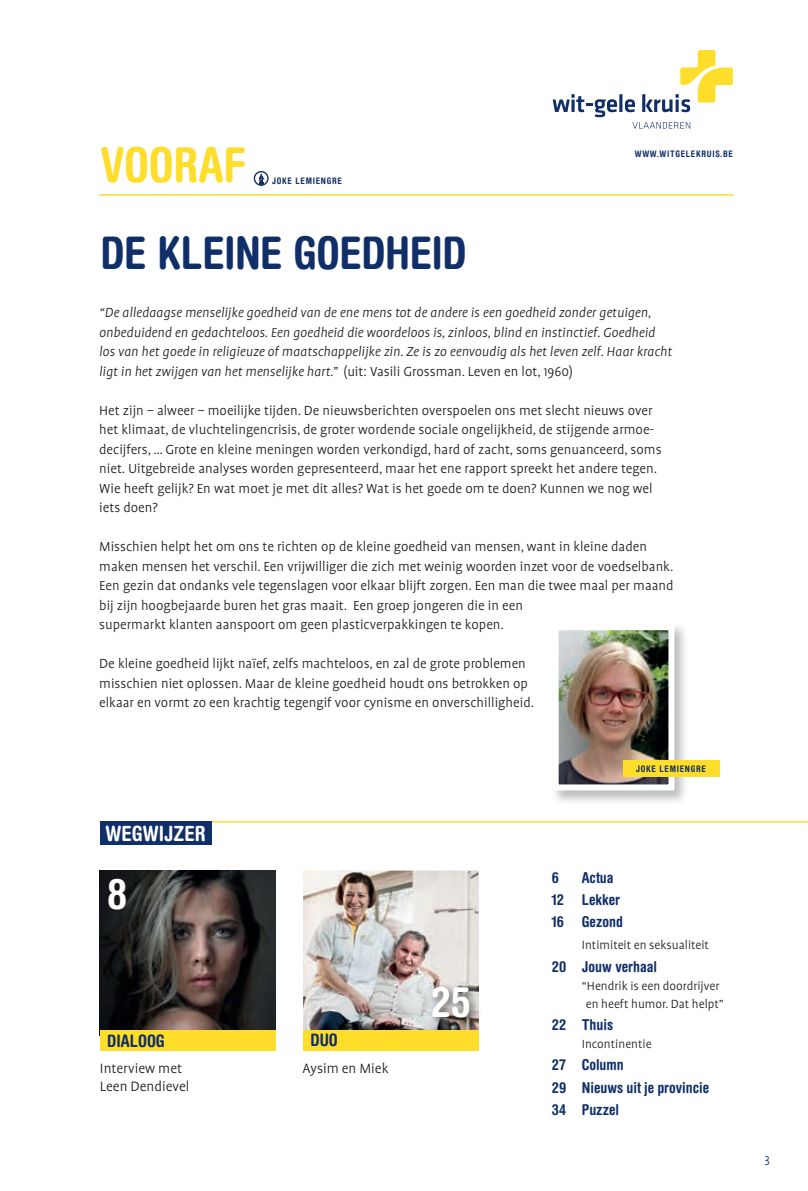
<style>
.page{position:relative;width:808px;height:1191px;background:#fff}
.page>*{position:absolute;margin:0;border:0;box-sizing:border-box;transform-origin:0 0}
.t1{font:700 condensed 48px "Helvetica Rounded LT Std";letter-spacing:-.005em;color:#ffdd2b}
.t2{font:700 condensed 45px "Helvetica Rounded LT Std";letter-spacing:-.01em;color:#102f69}
.t3{font:700 condensed 42px "Helvetica Rounded LT Std";color:#fff}
.t4{font:700 condensed 21px "Helvetica Rounded LT Std";color:#fff}
.t5{font:700 condensed 17.1px "Helvetica Rounded LT Std";color:#102f69}
.t6{font:300 15.45px "Profile Pro";color:#231f20}
.t7{font:300 15px/19.5px "Profile Pro";color:#231f20}
.t8{font:italic 300 15px/19.5px "Profile Pro";color:#231f20}
.t9{font:700 condensed 15px/22.2px "Helvetica Rounded LT Std";color:#102f69}
.t10{font:300 13.5px/18px "Profile Pro";color:#231f20}
.t11{font:300 13.2px "Profile Pro";color:#102f69}
.t12{font:700 condensed 9px "Helvetica Rounded LT Std";letter-spacing:.075em;color:#102f69}
.s1{font-style:normal}
</style>
<div class="page">
<hr style="left:99px;top:194px;width:634px;height:2px;background:#ffdd2b">
<hr style="left:99px;top:821px;width:709px;height:1px;background:#ffdd2b">
<div style="left:100px;top:821px;width:111px;height:24px;background:#102f69"></div>
<img style="left:100px;top:871px;width:175px;height:159px">
<img style="left:554px;top:626px;width:135px;height:176px">
<img style="left:560px;top:631px;width:107px;height:152px">
<div style="left:553px;top:624px;width:121px;height:166px;border:6px solid #fff"></div>
<div style="left:100px;top:1030px;width:175px;height:21px;background:#ffdd2b"></div>
<img style="left:303px;top:870px;width:175px;height:159px">
<div style="left:303px;top:1029px;width:175px;height:21px;background:#ffdd2b"></div>
<img style="left:427px;top:981px;width:52px;height:47px">
<svg style="left:553px;top:94px;width:64px;height:23px"></svg>
<hr style="left:619px;top:94px;width:3px;height:18px;background:#102f69">
<svg style="left:625px;top:99px;width:10px;height:13px"></svg>
<svg style="left:642px;top:50px;width:91px;height:62px"></svg>
<svg style="left:632px;top:122px;width:58px;height:6px"></svg>
<svg style="left:254px;top:172px;width:14px;height:13px"></svg>
<svg style="left:259px;top:173px;width:5px;height:11px"></svg>
<div style="left:254px;top:171px;width:15px;height:15px;border:1px solid #102f69;border-radius:50%"></div>
<div style="left:623px;top:760px;width:96px;height:16px;background:#ffdd2b"></div>
<h1 class="t1" style="left:101px;top:136px;width:147px">VOORAF</h1>
<p class="t12" style="left:272px;top:176px;width:71px">JOKE LEMIENGRE</p>
<h2 class="t2" style="left:101px;top:226px;width:367px">DE KLEINE GOEDHEID</h2>
<p class="t12" style="left:635px;top:148px;width:99px">WWW.WITGELEKRUIS.BE</p>
<p class="t8" style="left:99px;top:303px;width:574px">“De alledaagse menselijke goedheid van de ene mens tot de andere is een goedheid zonder getuigen, onbeduidend en gedachteloos. Een goedheid die woordeloos is, zinloos, blind en instinctief. Goedheid los van het goede in religieuze of maatschappelijke zin. Ze is zo eenvoudig als het leven zelf. Haar kracht ligt in het zwijgen van het menselijke hart.” <span class="s1">(uit: Vasili Grossman. Leven en lot, 1960)</span></p>
<p class="t7" style="left:99px;top:401px;width:564px">Het zijn – alweer – moeilijke tijden. De nieuwsberichten overspoelen ons met slecht nieuws over het klimaat, de vluchtelingencrisis, de groter wordende sociale ongelijkheid, de stijgende armoe&shy;decijfers, … Grote en kleine meningen worden verkondigd, hard of zacht, soms genuanceerd, soms niet. Uitgebreide analyses worden gepresenteerd, maar het ene rapport spreekt het andere tegen.<br>Wie heeft gelijk? En wat moet je met dit alles? Wat is het goede om te doen? Kunnen we nog wel iets doen?</p>
<p class="t7" style="left:99px;top:537px;width:576px">Misschien helpt het om ons te richten op de kleine goedheid van mensen, want in kleine daden maken mensen het verschil. Een vrijwilliger die zich met weinig woorden inzet voor de voedselbank.<br>Een gezin dat ondanks vele tegenslagen voor elkaar blijft zorgen. Een man die twee maal per maand bij zijn hoogbejaarde buren het gras maait. Een groep jongeren die in een<br>supermarkt klanten aanspoort om geen plasticverpakkingen te kopen.</p>
<p class="t7" style="left:99px;top:654px;width:436px">De kleine goedheid lijkt naïef, zelfs machteloos, en zal de grote problemen misschien niet oplossen. Maar de kleine goedheid houdt ons betrokken op elkaar en vormt zo een krachtig tegengif voor cynisme en onverschilligheid.</p>
<h3 class="t4" style="left:105px;top:820px;width:102px">WEGWIJZER</h3>
<h3 class="t3" style="left:107px;top:868px;width:22px">8</h3>
<p class="t5" style="left:107px;top:1030px;width:59px">DIALOOG</p>
<p class="t5" style="left:310px;top:1029px;width:29px">DUO</p>
<p class="t6" style="left:100px;top:1059px;width:84px">Interview met</p>
<p class="t6" style="left:303px;top:1059px;width:88px">Aysim en Miek</p>
<p class="t6" style="left:100px;top:1077px;width:91px">Leen Dendievel</p>
<h3 class="t3" style="left:431px;top:976px;width:42px">25</h3>
<p class="t12" style="left:636px;top:763px;width:71px">JOKE LEMIENGRE</p>
<p class="t9" style="left:552px;top:866px;width:73px;text-indent:30px">Actua<br>12 Lekker<br>16 Gezond</p>
<p class="t10" style="left:582px;top:937px;width:129px">Intimiteit en seksualiteit</p>
<p class="t9" style="left:552px;top:955px;width:107px">20 Jouw verhaal</p>
<p class="t10" style="left:582px;top:977px;width:144px">“Hendrik is een doordrijver en heeft humor. Dat helpt”</p>
<p class="t9" style="left:552px;top:1013px;width:63px">22 Thuis</p>
<p class="t10" style="left:582px;top:1035px;width:71px">Incontinentie</p>
<p class="t9" style="left:552px;top:1053px;width:159px">27 Column<br>29 Nieuws uit je provincie<br>34 Puzzel</p>
<p class="t9" style="left:552px;top:866px;width:9px">6</p>
<p class="t11" style="left:764px;top:1151px;width:7px">3</p>
</div>
